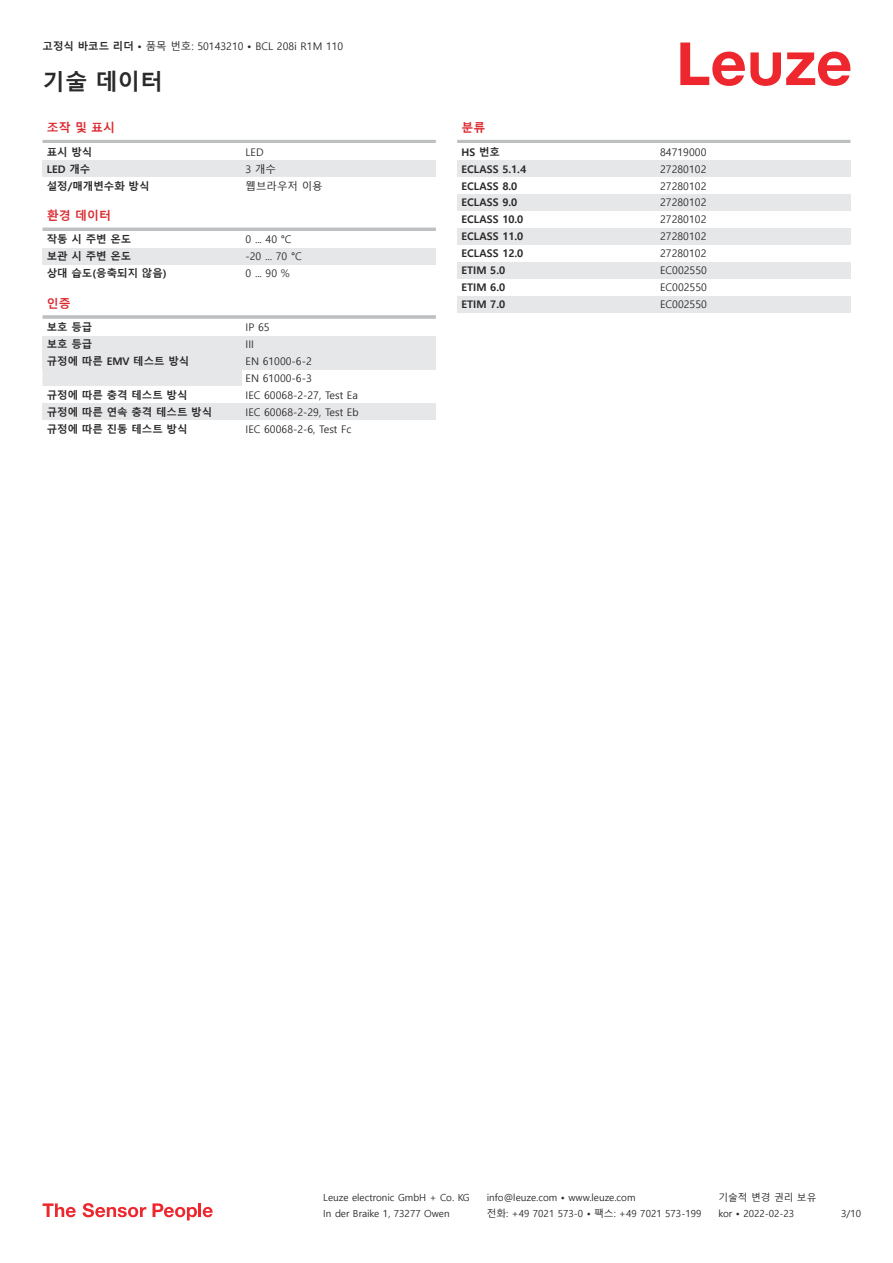
<style>
.page{position:relative;width:893px;height:1263px;background:#fff}
.page>*{position:absolute;margin:0;border:0;box-sizing:border-box;transform-origin:0 0}
.t1{font:700 22.5px "Malgun Gothic";color:#2b292a}
.t2{font:700 12px "Malgun Gothic";color:#db2a30}
.t3{font:10.5px/17px "Malgun Gothic";color:#2b292a}
.t4{font:700 10.5px "Malgun Gothic";color:#2b292a}
.t5{font:9.75px "Malgun Gothic";color:#2b292a}
.s1{font-weight:700}
</style>
<div class="page">
<svg style="left:680px;top:43px;width:170px;height:43px"></svg>
<div style="left:43px;top:370px;width:199px;height:16px;background:#e6e7e9"></div>
<hr style="left:43px;top:140px;width:393px;height:3px;background:#bdbfc1">
<div style="left:43px;top:160px;width:199px;height:17px;background:#e6e7e9"></div>
<div style="left:242px;top:160px;width:194px;height:17px;background:#e6e7e9"></div>
<hr style="left:43px;top:228px;width:393px;height:3px;background:#bdbfc1">
<div style="left:43px;top:248px;width:199px;height:17px;background:#e6e7e9"></div>
<div style="left:242px;top:248px;width:194px;height:17px;background:#e6e7e9"></div>
<hr style="left:43px;top:315px;width:393px;height:4px;background:#c7c9ca">
<div style="left:43px;top:336px;width:199px;height:17px;background:#e6e7e9"></div>
<div style="left:242px;top:336px;width:194px;height:17px;background:#e6e7e9"></div>
<div style="left:43px;top:353px;width:199px;height:17px;background:#e6e7e9"></div>
<div style="left:242px;top:353px;width:194px;height:17px;background:#e6e7e9"></div>
<div style="left:43px;top:403px;width:199px;height:17px;background:#e6e7e9"></div>
<div style="left:242px;top:403px;width:194px;height:17px;background:#e6e7e9"></div>
<hr style="left:457px;top:140px;width:393px;height:3px;background:#bdbfc1">
<div style="left:457px;top:160px;width:200px;height:17px;background:#e6e7e9"></div>
<div style="left:657px;top:160px;width:193px;height:17px;background:#e6e7e9"></div>
<div style="left:457px;top:194px;width:200px;height:17px;background:#e6e7e9"></div>
<div style="left:657px;top:194px;width:193px;height:17px;background:#e6e7e9"></div>
<div style="left:457px;top:228px;width:200px;height:17px;background:#e6e7e9"></div>
<div style="left:657px;top:228px;width:193px;height:17px;background:#e6e7e9"></div>
<div style="left:457px;top:262px;width:200px;height:17px;background:#e6e7e9"></div>
<div style="left:657px;top:262px;width:193px;height:17px;background:#e6e7e9"></div>
<div style="left:457px;top:296px;width:200px;height:17px;background:#e6e7e9"></div>
<div style="left:657px;top:296px;width:193px;height:17px;background:#e6e7e9"></div>
<svg style="left:43px;top:1203px;width:33px;height:14px"></svg>
<svg style="left:83px;top:1203px;width:63px;height:14px"></svg>
<svg style="left:153px;top:1203px;width:44px;height:17px"></svg>
<hr style="left:198px;top:1203px;width:3px;height:14px;background:#ed272d">
<svg style="left:203px;top:1207px;width:10px;height:10px"></svg>
<p class="t3" style="left:43px;top:38px;width:302px"><span class="s1">고정식 바코드 리더 •</span> 품목 번호: 50143210 <span class="s1">•</span> BCL 208i R1M 110</p>
<h1 class="t1" style="left:43px;top:69px;width:122px">기술 데이터</h1>
<p class="t2" style="left:47px;top:121px;width:70px">조작 및 표시</p>
<p class="t4" style="left:47px;top:146px;width:47px">표시 방식</p>
<p class="t3" style="left:246px;top:145px;width:19px">LED</p>
<p class="t4" style="left:47px;top:163px;width:45px">LED 개수</p>
<p class="t3" style="left:246px;top:161px;width:32px">3 개수</p>
<p class="t4" style="left:47px;top:179px;width:104px">설정/매개변수화 방식</p>
<p class="t3" style="left:246px;top:177px;width:79px">웹브라우저 이용</p>
<p class="t2" style="left:47px;top:208px;width:66px">환경 데이터</p>
<p class="t4" style="left:47px;top:233px;width:86px">작동 시 주변 온도</p>
<p class="t3" style="left:246px;top:231px;width:48px">0 ... 40 °C</p>
<p class="t4" style="left:47px;top:250px;width:86px">보관 시 주변 온도</p>
<p class="t3" style="left:246px;top:248px;width:58px">-20 ... 70 °C</p>
<p class="t4" style="left:47px;top:267px;width:121px">상대 습도(응축되지 않음)</p>
<p class="t3" style="left:246px;top:265px;width:46px">0 ... 90 %</p>
<p class="t2" style="left:47px;top:296px;width:25px">인증</p>
<p class="t4" style="left:47px;top:321px;width:47px">보호 등급</p>
<p class="t3" style="left:246px;top:319px;width:26px">IP 65</p>
<p class="t4" style="left:47px;top:338px;width:47px">보호 등급</p>
<p class="t3" style="left:246px;top:337px;width:10px">III</p>
<p class="t4" style="left:47px;top:355px;width:144px">규정에 따른 EMV 테스트 방식</p>
<p class="t3" style="left:246px;top:353px;width:68px">EN 61000-6-2<br>EN 61000-6-3</p>
<p class="t4" style="left:47px;top:389px;width:142px">규정에 따른 충격 테스트 방식</p>
<p class="t3" style="left:246px;top:387px;width:114px">IEC 60068-2-27, Test Ea</p>
<p class="t4" style="left:47px;top:406px;width:167px">규정에 따른 연속 충격 테스트 방식</p>
<p class="t3" style="left:246px;top:404px;width:115px">IEC 60068-2-29, Test Eb</p>
<p class="t4" style="left:47px;top:423px;width:142px">규정에 따른 진동 테스트 방식</p>
<p class="t3" style="left:246px;top:421px;width:107px">IEC 60068-2-6, Test Fc</p>
<p class="t2" style="left:461px;top:121px;width:25px">분류</p>
<p class="t4" style="left:461px;top:146px;width:40px">HS 번호</p>
<p class="t3" style="left:660px;top:144px;width:48px">84719000</p>
<p class="t4" style="left:461px;top:163px;width:66px">ECLASS 5.1.4</p>
<p class="t3" style="left:660px;top:161px;width:48px">27280102</p>
<p class="t4" style="left:461px;top:179px;width:57px">ECLASS 8.0</p>
<p class="t3" style="left:660px;top:177px;width:48px">27280102</p>
<p class="t4" style="left:461px;top:196px;width:57px">ECLASS 9.0</p>
<p class="t3" style="left:660px;top:194px;width:48px">27280102</p>
<p class="t4" style="left:461px;top:213px;width:63px">ECLASS 10.0</p>
<p class="t3" style="left:660px;top:211px;width:48px">27280102</p>
<p class="t4" style="left:461px;top:230px;width:63px">ECLASS 11.0</p>
<p class="t3" style="left:660px;top:228px;width:48px">27280102</p>
<p class="t4" style="left:461px;top:247px;width:63px">ECLASS 12.0</p>
<p class="t3" style="left:660px;top:245px;width:48px">27280102</p>
<p class="t4" style="left:461px;top:264px;width:45px">ETIM 5.0</p>
<p class="t3" style="left:660px;top:262px;width:48px">EC002550</p>
<p class="t4" style="left:461px;top:281px;width:45px">ETIM 6.0</p>
<p class="t3" style="left:660px;top:279px;width:48px">EC002550</p>
<p class="t4" style="left:461px;top:298px;width:45px">ETIM 7.0</p>
<p class="t3" style="left:660px;top:296px;width:48px">EC002550</p>
<p class="t5" style="left:323px;top:1192px;width:148px">Leuze electronic GmbH + Co. KG</p>
<p class="t5" style="left:487px;top:1192px;width:150px">info@leuze.com • www.leuze.com</p>
<p class="t5" style="left:718px;top:1192px;width:100px">기술적 변경 권리 보유</p>
<p class="t5" style="left:323px;top:1208px;width:128px">In der Braike 1, 73277 Owen</p>
<p class="t5" style="left:487px;top:1208px;width:216px">전화: +49 7021 573-0 • 팩스: +49 7021 573-199</p>
<p class="t5" style="left:718px;top:1208px;width:77px">kor • 2022-02-23</p>
<p class="t5" style="left:841px;top:1208px;width:21px">3 /10</p>
</div>
